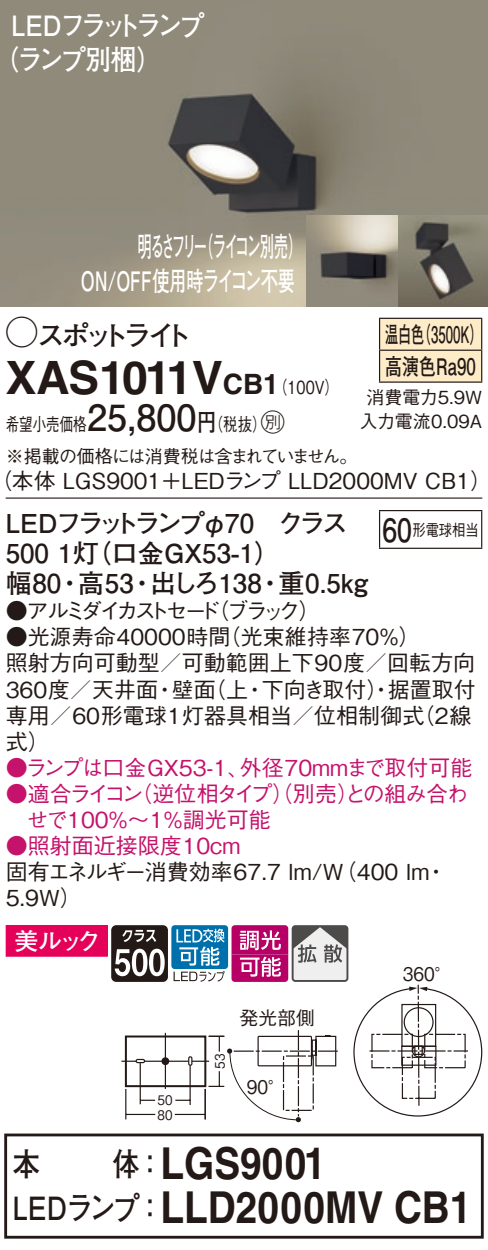
<style>
.page{position:relative;width:488px;height:1250px;background:#fff}
.page>*{position:absolute;margin:0;border:0;box-sizing:border-box;transform-origin:0 0}
.t1{font:700 46px "Helvetica LT Std";letter-spacing:-.04em;color:#231916}
.t2{font:700 44px "Helvetica LT Std";color:#231916;scale:.88 1}
.t3{font:700 36px "Futo Go B101 Pro";color:#231916}
.t4{font:700 32px "Futo Go B101 Pro";letter-spacing:-.02em;color:#231916;scale:.85 1}
.t5{font:700 32px "Futo Go B101 Pro";letter-spacing:-.02em;color:#231916;scale:.83 1}
.t6{font:700 28px/34px "Futo Go B101 Pro";letter-spacing:-.12em;color:#fff;scale:.9 1}
.t7{font:700 28px "Futo Go B101 Pro";letter-spacing:-.15em;color:#fff;scale:.5 1}
.t8{font:700 28px "Futo Go B101 Pro";letter-spacing:-.195em;color:#231916}
.t9{font:700 28px "Helvetica LT Std";color:#231916}
.t10{font:700 26.8px "Futo Go B101 Pro";letter-spacing:-.005em;color:#fff;scale:.64 1}
.t11{font:700 26px "Futo Go B101 Pro";color:#231916}
.t12{font:700 26px "Futo Go B101 Pro";letter-spacing:-.145em;color:#231916}
.t13{font:24px "Futo Go B101 Pro Bold 90 pv RKSJ H";color:#fff}
.t14{font:24px "Ford Classification 1";color:#231916}
.t15{font:700 22.8px/32px "Futo Go B101 Pro";color:#231916;scale:.58 1}
.t16{font:500 22px/26px "Gothic BBB Pro";color:#231916}
.t17{font:500 22px/26px "Gothic BBB Pro";letter-spacing:-.045em;color:#c5126b}
.t18{font:500 22px "Gothic BBB Pro";color:#c5126b}
.t19{font:500 22px/26px "Gothic BBB Pro";letter-spacing:-.14em;color:#231916}
.t20{font:500 22px/26px "Gothic BBB Pro";letter-spacing:-.02em;color:#c5126b}
.t21{font:18.8px "Gothic BBB Pro Medium 90 pv RKSJ H";color:#231916;scale:.9 1}
.t22{font:18.8px "Gothic BBB Pro Medium 90 pv RKSJ H";color:#231916}
.t23{font:500 18px/31.6px "Gothic BBB Pro";letter-spacing:-.04em;color:#231916;scale:.75 1}
.t24{font:500 18px/24px "Gothic BBB Pro";color:#231916;text-align:center}
.t25{font:500 18px "Gothic BBB Pro";color:#231916;scale:.8 1}
.t26{font:500 16px "Gothic BBB Pro";color:#231916;scale:.83 1}
.t27{font:13.2px/15.2px "Gothic BBB Pro Medium 90 pv RKSJ H";color:#231916;scale:.9 1}
.s1{font-family:"Ford Classification 1";font-weight:400;font-size:32px}
.s2{font-size:46px}
.s3{font-family:"Helvetica LT Std";font-weight:700;font-size:28px}
.s4{font-family:"Gothic BBB Pro";font-weight:500;font-size:18px}
.s5{font-family:"Futo Go B101 Pro";font-weight:700;font-size:24px}
</style>
<div class="page">
<img style="left:0;top:0;width:488px;height:306px">
<img style="left:306px;top:215px;width:182px;height:91px">
<div style="left:380px;top:319px;width:101px;height:62px;background:#feecc9"></div>
<hr style="left:379px;top:317px;width:103px;height:2px;background:#231916">
<hr style="left:379px;top:319px;width:1px;height:30px;background:#231916">
<hr style="left:481px;top:319px;width:1px;height:30px;background:#231916">
<hr style="left:379px;top:349px;width:103px;height:2px;background:#231916">
<hr style="left:379px;top:351px;width:1px;height:30px;background:#231916">
<hr style="left:481px;top:351px;width:1px;height:30px;background:#231916">
<hr style="left:379px;top:381px;width:103px;height:2px;background:#231916">
<hr style="left:6px;top:497px;width:476px;height:1px;background:#231916">
<hr style="left:379px;top:511px;width:1px;height:36px;background:#231916">
<hr style="left:379px;top:510px;width:103px;height:1px;background:#231916">
<hr style="left:481px;top:511px;width:1px;height:36px;background:#231916">
<hr style="left:379px;top:547px;width:103px;height:2px;background:#231916">
<svg style="left:6px;top:925px;width:476px;height:196px"></svg>
<div style="left:291px;top:924px;width:57px;height:57px;border:2px solid #4d4a4a;border-radius:3px"></div>
<div style="left:4px;top:1133px;width:479px;height:105px;border:3px solid #231916"></div>
<p class="t6" style="left:-7px;top:5px;width:236px;text-indent:18px">LEDフラットランプ（ランプ別梱(</p>
<p class="t7" style="left:199px;top:224px;width:208px">（ライコン別売(</p>
<p class="t7" style="left:138px;top:224px;width:141px">明るさフリー</p>
<p class="t10" style="left:81px;top:260px;width:336px">ON/OFF使用時ライコン不要</p>
<p class="t8" style="left:6px;top:312px;width:188px"><span class="s1">A</span>スポットライト</p>
<p class="t15" style="left:417px;top:315px;width:115px">（3500 (K</p>
<p class="t15" style="left:385px;top:315px;width:158px">温白色<br>高演色Ra90</p>
<p class="t24" style="left:359px;top:383px;width:124px">消費電力5.9W入力電流0.09A</p>
<h1 class="t1" style="left:6px;top:349px;width:188px">XAS1011</h1>
<p class="t9" style="left:192px;top:367px;width:73px"><span class="s2">V</span>CB</p>
<p class="t25" style="left:263px;top:372px;width:96px">（<span class="s3">1</span> 100 (V</p>
<h3 class="t3" style="left:87px;top:389px;width:111px">25,800</h3>
<p class="t14" style="left:252px;top:410px;width:34px">C<span class="s4">）</span></p>
<p class="t25" style="left:197px;top:410px;width:70px">（<span class="s5">円</span>税抜</p>
<p class="t23" style="left:6px;top:406px;width:470px">希望小売価格<br>※掲載の価格には消費税は含まれていません。</p>
<p class="t16" style="left:-10px;top:465px;width:503px">（本体 LGS9001＋LEDランプ LLD2000MV CB1(</p>
<p class="t12" style="left:6px;top:502px;width:343px">LEDフラットランプφ70　クラス</p>
<p class="t11" style="left:6px;top:532px;width:276px">500 （灯1 口金GX53-1(</p>
<p class="t11" style="left:278px;top:562px;width:91px">重0.5kg</p>
<p class="t11" style="left:6px;top:562px;width:57px">幅80</p>
<p class="t11" style="left:78px;top:562px;width:57px">高53</p>
<p class="t11" style="left:150px;top:562px;width:113px">出しろ138</p>
<p class="t11" style="left:57px;top:562px;width:27px">・</p>
<p class="t11" style="left:129px;top:562px;width:27px">・</p>
<p class="t11" style="left:257px;top:562px;width:27px">・</p>
<h3 class="t5" style="left:382px;top:504px;width:37px">60</h3>
<p class="t26" style="left:412px;top:516px;width:81px">形電球相当</p>
<p class="t16" style="left:207px;top:595px;width:114px">（ブラック(</p>
<p class="t19" style="left:219px;top:595px;width:203px;text-indent:-213px">●アルミダイカストセード<br>（光束維持率70％(</p>
<p class="t16" style="left:6px;top:621px;width:226px">●光源寿命40000時間</p>
<p class="t16" style="left:6px;top:647px;width:471px">照射方向可動型／可動範囲上下90度／回転方向</p>
<p class="t16" style="left:388px;top:673px;width:89px">据置取付</p>
<p class="t16" style="left:204px;top:673px;width:45px">（上</p>
<p class="t16" style="left:262px;top:673px;width:132px">下向き取付）・</p>
<p class="t16" style="left:6px;top:673px;width:154px">360度／天井面</p>
<p class="t16" style="left:172px;top:673px;width:45px">壁面</p>
<p class="t16" style="left:154px;top:673px;width:23px">・</p>
<p class="t16" style="left:244px;top:673px;width:23px">・</p>
<p class="t16" style="left:412px;top:699px;width:60px">（2線</p>
<p class="t16" style="left:6px;top:699px;width:420px">専用／60形電球1灯器具相当／位相制御式式(</p>
<p class="t18" style="left:240px;top:749px;width:234px">外径70mmまで取付可能</p>
<p class="t17" style="left:130px;top:751px;width:339px;text-indent:-125px">●ランプは口金GX53-1、<br>（逆位相タイプ）（別売との組み合わ</p>
<p class="t18" style="left:337px;top:775px;width:23px">）</p>
<p class="t20" style="left:27px;top:777px;width:246px;text-indent:-21px">●適合ライコン<br>せで100％〜1％調光可能</p>
<p class="t18" style="left:6px;top:827px;width:236px">●照射面近接限度10cm</p>
<p class="t16" style="left:6px;top:855px;width:425px">固有エネルギー消費効率67.7 lm （W/ 400 lm<br>5.9W(</p>
<p class="t16" style="left:425px;top:855px;width:23px">・</p>
<p class="t13" style="left:14px;top:921px;width:88px">美ルック</p>
<h3 class="t4" style="left:13px;top:1138px;width:34px">本</h3>
<p class="t27" style="left:157px;top:1090px;width:18px">50<br>80</p>
<p class="t27" style="left:210px;top:1068px;width:18px;rotate:-90deg">53</p>
<p class="t22" style="left:239px;top:1002px;width:77px">発光部側</p>
<p class="t21" style="left:247px;top:1071px;width:44px">90°</p>
<h3 class="t4" style="left:113px;top:1138px;width:62px">体：</h3>
<h2 class="t2" style="left:160px;top:1135px;width:189px">LGS9001</h2>
<p class="t21" style="left:402px;top:959px;width:56px">360°</p>
<h3 class="t4" style="left:13px;top:1182px;width:179px">LEDランプ：</h3>
<h2 class="t2" style="left:160px;top:1179px;width:355px">LLD2000MV CB1</h2>
</div>
